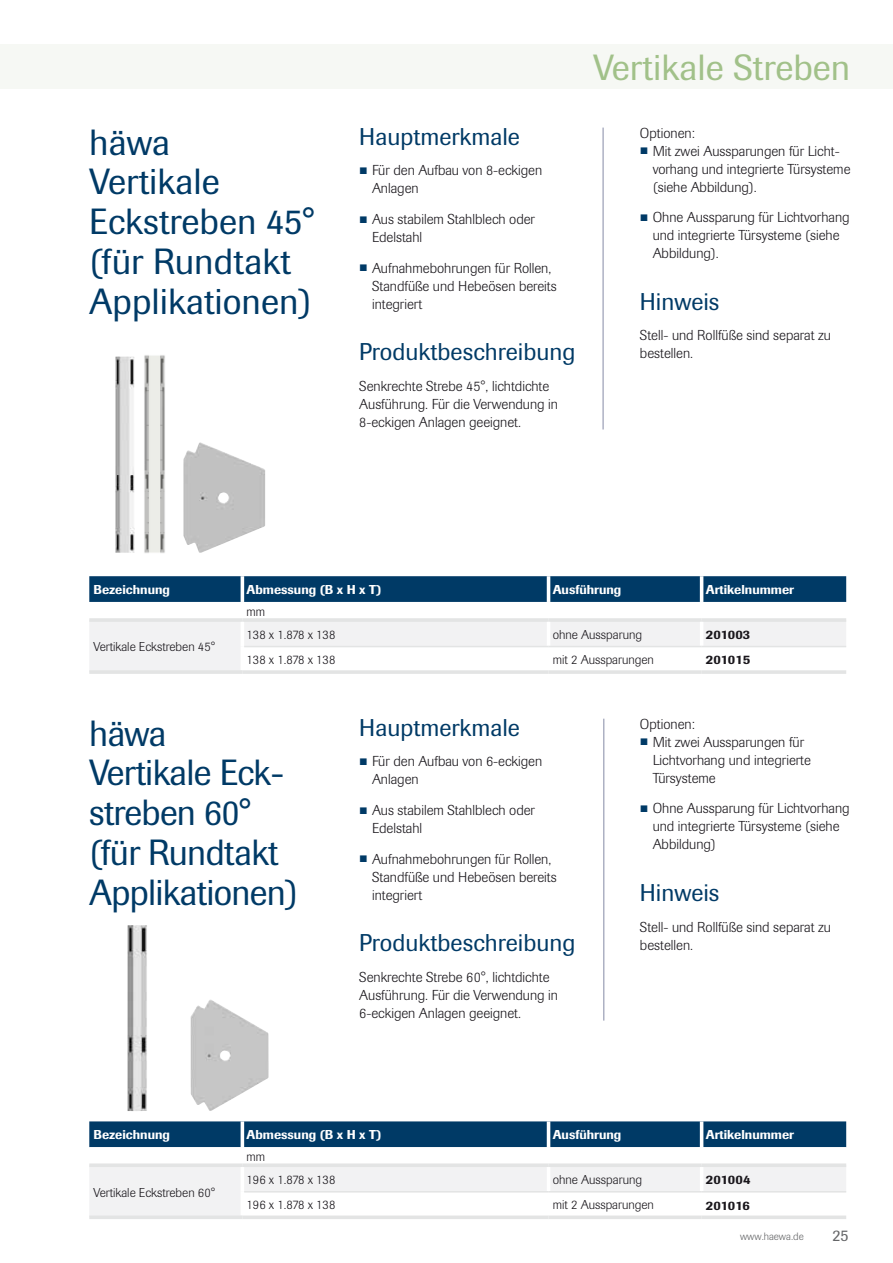
<style>
.page{position:relative;width:893px;height:1263px;background:#fff}
.page>*{position:absolute;margin:0;border:0;box-sizing:border-box;transform-origin:0 0}
.t1{font:36px/39.8px "Imago";letter-spacing:-.02em;color:#003a66}
.t2{font:36px/39.8px "Imago";color:#003a66}
.t3{font:36px "Imago";color:#a1c189}
.t4{font:24px "Imago";color:#003a66}
.t5{font:15.9px "Imago";color:#646567}
.t6{font:300 14.25px/18px "Imago";color:#1a171c}
.t7{font:300 12.75px "Imago";color:#1a171c}
.t8{font:500 12.75px "Imago";color:#fff}
.t9{font:300 12.75px "Imago";letter-spacing:-.02em;color:#1a171c}
.t10{font:500 12.75px "Imago";color:#1a171c}
.t11{font:300 10.5px "Imago";color:#646567}
.s1{font-family:"Arial";font-weight:400;color:#003a66}
</style>
<div class="page">
<div style="left:0;top:45px;width:893px;height:44px;background:#f6f8f4"></div>
<img style="left:115px;top:356px;width:150px;height:197px">
<div style="left:140px;top:354px;width:132px;height:82px;background:#fff"></div>
<img style="left:142px;top:355px;width:25px;height:198px">
<img style="left:127px;top:925px;width:142px;height:186px">
<div style="left:153px;top:920px;width:123px;height:79px;background:#fff"></div>
<hr style="left:603px;top:128px;width:1px;height:301px;background:#858aa6">
<hr style="left:603px;top:719px;width:1px;height:301px;background:#858aa6">
<div style="left:89px;top:1121px;width:757px;height:26px;background:#003a66"></div>
<svg style="left:89px;top:1167px;width:757px;height:48px"></svg>
<hr style="left:700px;top:1121px;width:3px;height:26px;background:#fff">
<svg style="left:89px;top:1163px;width:153px;height:4px"></svg>
<svg style="left:242px;top:1163px;width:307px;height:4px"></svg>
<svg style="left:702px;top:1163px;width:144px;height:4px"></svg>
<svg style="left:549px;top:1163px;width:153px;height:4px"></svg>
<hr style="left:241px;top:1121px;width:3px;height:26px;background:#fff">
<hr style="left:547px;top:1121px;width:3px;height:26px;background:#fff">
<hr style="left:700px;top:1167px;width:3px;height:24px;background:#fff">
<hr style="left:241px;top:1167px;width:3px;height:25px;background:#fff">
<hr style="left:547px;top:1167px;width:3px;height:24px;background:#fff">
<hr style="left:700px;top:1192px;width:3px;height:23px;background:#fff">
<hr style="left:241px;top:1192px;width:3px;height:23px;background:#fff">
<hr style="left:547px;top:1192px;width:3px;height:23px;background:#fff">
<hr style="left:244px;top:1191px;width:305px;height:1px;background:#e3e4e4">
<hr style="left:702px;top:1191px;width:144px;height:1px;background:#e3e4e4">
<hr style="left:549px;top:1191px;width:153px;height:1px;background:#e3e4e4">
<svg style="left:242px;top:1215px;width:307px;height:4px"></svg>
<svg style="left:549px;top:1215px;width:153px;height:4px"></svg>
<svg style="left:702px;top:1215px;width:144px;height:4px"></svg>
<hr style="left:89px;top:1215px;width:153px;height:4px;background:#e3e4e4">
<svg style="left:89px;top:576px;width:757px;height:26px;background:#033c68"></svg>
<svg style="left:90px;top:622px;width:756px;height:48px"></svg>
<hr style="left:700px;top:576px;width:3px;height:26px;background:#fff">
<hr style="left:89px;top:618px;width:153px;height:4px;background:#e3e4e4">
<hr style="left:242px;top:618px;width:307px;height:4px;background:#e3e4e4">
<hr style="left:702px;top:618px;width:144px;height:4px;background:#e3e4e4">
<hr style="left:549px;top:618px;width:153px;height:4px;background:#e3e4e4">
<hr style="left:241px;top:576px;width:3px;height:26px;background:#fff">
<hr style="left:547px;top:576px;width:3px;height:26px;background:#fff">
<hr style="left:700px;top:622px;width:3px;height:24px;background:#fff">
<hr style="left:241px;top:622px;width:3px;height:24px;background:#fff">
<hr style="left:547px;top:622px;width:3px;height:24px;background:#fff">
<hr style="left:700px;top:647px;width:3px;height:23px;background:#fff">
<hr style="left:241px;top:646px;width:3px;height:24px;background:#fff">
<hr style="left:547px;top:647px;width:3px;height:23px;background:#fff">
<hr style="left:244px;top:646px;width:305px;height:1px;background:#e3e4e4">
<hr style="left:702px;top:646px;width:144px;height:1px;background:#e3e4e4">
<hr style="left:549px;top:646px;width:153px;height:1px;background:#e3e4e4">
<hr style="left:242px;top:670px;width:307px;height:4px;background:#e3e4e4">
<hr style="left:549px;top:670px;width:153px;height:4px;background:#e3e4e4">
<hr style="left:702px;top:670px;width:144px;height:4px;background:#e3e4e4">
<hr style="left:89px;top:670px;width:153px;height:4px;background:#e3e4e4">
<h1 class="t2" style="left:89px;top:122px;width:227px">häwa<br>Vertikale<br>Eckstreben 45° (für Rundtakt<br>Applikationen)</h1>
<h2 class="t4" style="left:359px;top:122px;width:162px">Hauptmerkmale</h2>
<p class="t6" style="left:372px;top:162px;width:172px;text-indent:-13px"><span class="s1">■</span> Für den Aufbau von 8-eckigen<br>Anlagen</p>
<p class="t6" style="left:372px;top:210px;width:164px;text-indent:-13px"><span class="s1">■</span> Aus stabilem Stahlblech oder<br>Edelstahl</p>
<p class="t6" style="left:372px;top:259px;width:186px;text-indent:-13px"><span class="s1">■</span> Aufnahmebohrungen für Rollen,<br>Standfüße und Hebeösen bereits integriert</p>
<h2 class="t4" style="left:359px;top:338px;width:218px">Produktbeschreibung</h2>
<p class="t6" style="left:359px;top:377px;width:200px">Senkrechte Strebe 45°, lichtdichte<br>Ausführung. Für die Verwendung in<br>8-eckigen Anlagen geeignet.</p>
<h1 class="t3" style="left:593px;top:47px;width:259px">Vertikale Streben</h1>
<p class="t6" style="left:640px;top:124px;width:57px">Optionen:</p>
<p class="t6" style="left:653px;top:142px;width:199px;text-indent:-13px"><span class="s1">■</span> Mit zwei Aussparungen für Licht&shy;vorhang und integrierte Türsysteme (siehe Abbildung).</p>
<p class="t6" style="left:653px;top:209px;width:198px;text-indent:-13px"><span class="s1">■</span> Ohne Aussparung für Lichtvorhang und integrierte Türsysteme (siehe<br>Abbildung).</p>
<h2 class="t4" style="left:640px;top:287px;width:81px">Hinweis</h2>
<p class="t6" style="left:640px;top:327px;width:192px">Stell- und Rollfüße sind separat zu bestellen.</p>
<p class="t8" style="left:94px;top:582px;width:78px">Bezeichnung</p>
<p class="t8" style="left:247px;top:582px;width:136px">Abmessung (B x H x T)</p>
<p class="t8" style="left:553px;top:582px;width:70px">Ausführung</p>
<p class="t8" style="left:706px;top:582px;width:90px">Artikelnummer</p>
<p class="t7" style="left:247px;top:604px;width:20px">mm</p>
<p class="t7" style="left:94px;top:640px;width:123px">Vertikale Eckstreben 45°</p>
<p class="t9" style="left:247px;top:627px;width:90px">138 x 1.878 x 138</p>
<p class="t7" style="left:553px;top:627px;width:91px">ohne Aussparung</p>
<p class="t10" style="left:706px;top:627px;width:46px">201003</p>
<p class="t9" style="left:247px;top:653px;width:90px">138 x 1.878 x 138</p>
<p class="t7" style="left:553px;top:653px;width:103px">mit 2 Aussparungen</p>
<p class="t10" style="left:706px;top:652px;width:46px">201015</p>
<h1 class="t1" style="left:89px;top:713px;width:209px">häwa<br>Vertikale Eck&shy;streben 60° (für Rundtakt<br>Applikationen)</h1>
<h2 class="t4" style="left:359px;top:713px;width:162px">Hauptmerkmale</h2>
<p class="t6" style="left:372px;top:753px;width:172px;text-indent:-13px"><span class="s1">■</span> Für den Aufbau von 6-eckigen<br>Anlagen</p>
<p class="t6" style="left:372px;top:801px;width:164px;text-indent:-13px"><span class="s1">■</span> Aus stabilem Stahlblech oder<br>Edelstahl</p>
<p class="t6" style="left:372px;top:850px;width:186px;text-indent:-13px"><span class="s1">■</span> Aufnahmebohrungen für Rollen,<br>Standfüße und Hebeösen bereits integriert</p>
<h2 class="t4" style="left:359px;top:929px;width:218px">Produktbeschreibung</h2>
<p class="t6" style="left:359px;top:968px;width:200px">Senkrechte Strebe 60°, lichtdichte<br>Ausführung. Für die Verwendung in<br>6-eckigen Anlagen geeignet.</p>
<p class="t6" style="left:640px;top:715px;width:57px">Optionen:</p>
<p class="t6" style="left:653px;top:733px;width:160px;text-indent:-13px"><span class="s1">■</span> Mit zwei Aussparungen für<br>Lichtvorhang und integrierte<br>Türsysteme</p>
<p class="t6" style="left:653px;top:800px;width:198px;text-indent:-13px"><span class="s1">■</span> Ohne Aussparung für Lichtvorhang und integrierte Türsysteme (siehe<br>Abbildung)</p>
<h2 class="t4" style="left:640px;top:878px;width:81px">Hinweis</h2>
<p class="t6" style="left:640px;top:918px;width:192px">Stell- und Rollfüße sind separat zu bestellen.</p>
<p class="t8" style="left:94px;top:1127px;width:78px">Bezeichnung</p>
<p class="t8" style="left:247px;top:1127px;width:136px">Abmessung (B x H x T)</p>
<p class="t8" style="left:553px;top:1127px;width:70px">Ausführung</p>
<p class="t8" style="left:706px;top:1127px;width:90px">Artikelnummer</p>
<p class="t7" style="left:247px;top:1149px;width:20px">mm</p>
<p class="t7" style="left:94px;top:1185px;width:123px">Vertikale Eckstreben 60°</p>
<p class="t9" style="left:247px;top:1172px;width:90px">196 x 1.878 x 138</p>
<p class="t7" style="left:553px;top:1172px;width:91px">ohne Aussparung</p>
<p class="t10" style="left:706px;top:1172px;width:46px">201004</p>
<p class="t9" style="left:247px;top:1198px;width:90px">196 x 1.878 x 138</p>
<p class="t7" style="left:553px;top:1198px;width:103px">mit 2 Aussparungen</p>
<p class="t10" style="left:706px;top:1197px;width:46px">201016</p>
<p class="t11" style="left:740px;top:1230px;width:65px">www.haewa.de</p>
<p class="t5" style="left:832px;top:1226px;width:17px">25</p>
</div>
